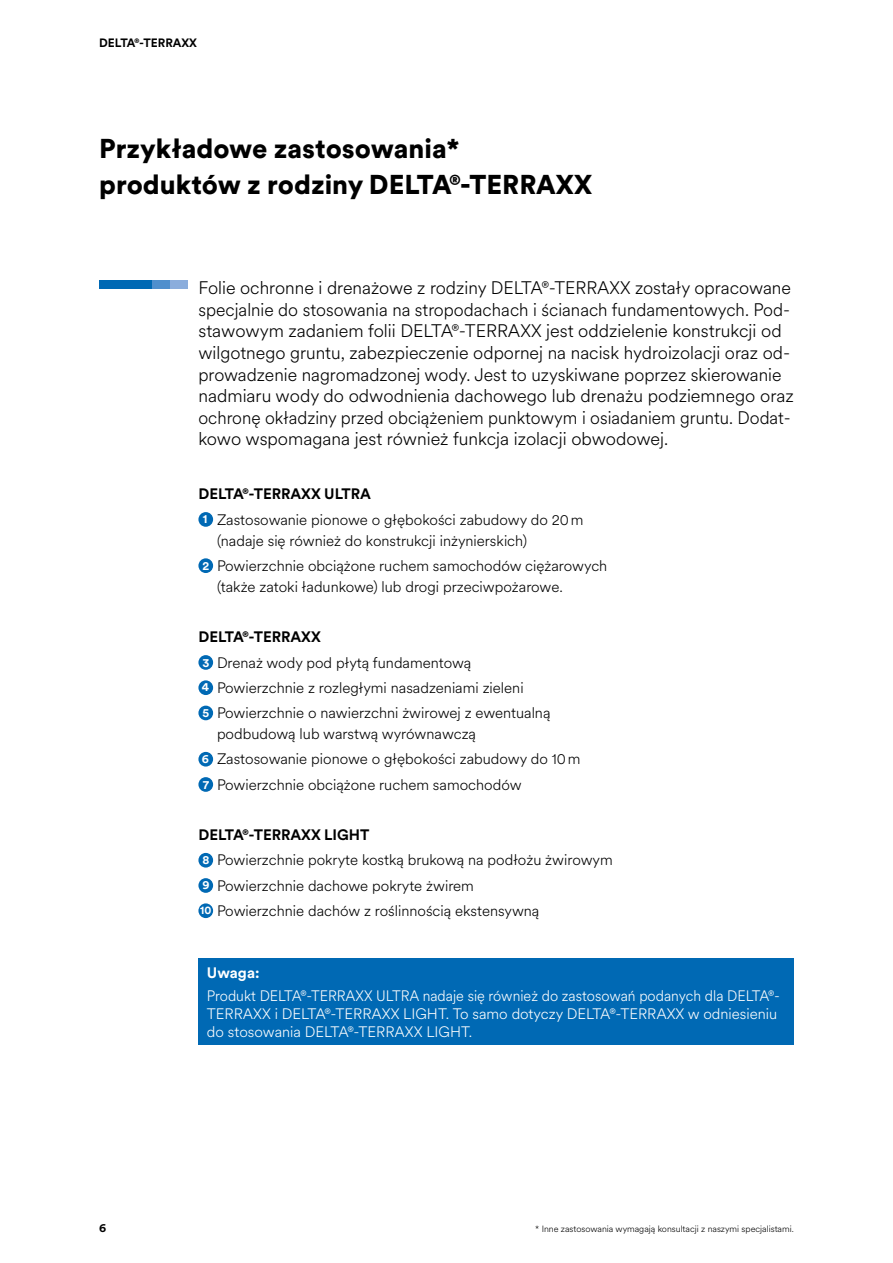
<style>
.page{position:relative;width:893px;height:1263px;background:#fff}
.page>*{position:absolute;margin:0;border:0;box-sizing:border-box;transform-origin:0 0}
.t1{font:900 27px/36px "Circular XX";color:#000}
.t2{font:300 18px/21.6px "Circular XX";color:#000}
.t3{font:300 15px/25.2px "Circular XX";color:#000}
.t4{font:300 15px/18px "Circular XX";color:#fff;scale:.96 1}
.t5{font:700 15px "Circular XX";color:#fff}
.t6{font:700 12px "Circular XX";color:#000}
.t7{font:300 9px "Circular XX";color:#000}
.s1{font-weight:700}
.s2{font-weight:700;font-size:12.15px;color:#fff}
.s3{font-weight:700;font-size:11.25px;color:#fff}
</style>
<div class="page">
<div style="left:198px;top:512px;width:15px;height:15px;background:#0069b4;border-radius:50%"></div>
<div style="left:198px;top:558px;width:15px;height:15px;background:#0069b4;border-radius:50%"></div>
<div style="left:198px;top:655px;width:15px;height:15px;background:#0069b4;border-radius:50%"></div>
<div style="left:198px;top:680px;width:15px;height:15px;background:#0069b4;border-radius:50%"></div>
<div style="left:198px;top:706px;width:15px;height:14px;background:#0069b4;border-radius:50%"></div>
<div style="left:198px;top:752px;width:15px;height:14px;background:#0069b4;border-radius:50%"></div>
<div style="left:198px;top:777px;width:15px;height:15px;background:#0069b4;border-radius:50%"></div>
<div style="left:198px;top:853px;width:15px;height:14px;background:#0069b4;border-radius:50%"></div>
<div style="left:198px;top:878px;width:15px;height:15px;background:#0069b4;border-radius:50%"></div>
<div style="left:198px;top:903px;width:15px;height:15px;background:#0069b4;border-radius:50%"></div>
<div style="left:198px;top:958px;width:596px;height:87px;background:#0069b4"></div>
<div style="left:99px;top:281px;width:53px;height:8px;background:#0069b4"></div>
<div style="left:152px;top:281px;width:18px;height:8px;background:#4f8fcd"></div>
<div style="left:170px;top:281px;width:17px;height:8px;background:#8baddc"></div>
<p class="t6" style="left:99px;top:34px;width:99px">DELTA®-TERRAXX</p>
<h1 class="t1" style="left:99px;top:129px;width:494px">Przykładowe zastosowania* produktów z rodziny DELTA®-TERRAXX</h1>
<p class="t2" style="left:198px;top:276px;width:597px">Folie ochronne i drenażowe z rodziny DELTA®-TERRAXX zostały opracowane specjalnie do stosowania na stropodachach i ścianach fundamentowych. Pod&shy;stawowym zadaniem folii DELTA®-TERRAXX jest oddzielenie konstrukcji od wilgotnego gruntu, zabezpieczenie odpornej na nacisk hydroizolacji oraz od&shy;prowadzenie nagromadzonej wody. Jest to uzyskiwane poprzez skierowanie nadmiaru wody do odwodnienia dachowego lub drenażu podziemnego oraz ochronę okładziny przed obciążeniem punktowym i osiadaniem gruntu. Dodat&shy;kowo wspomagana jest również funkcja izolacji obwodowej.</p>
<p class="t3" style="left:198px;top:481px;width:387px"><span class="s1">DELTA®-TERRAXX ULTRA<br></span><span class="s2">1</span> Zastosowanie pionowe o głębokości zabudowy do 20m</p>
<p class="t3" style="left:202px;top:527px;width:406px;text-indent:15px">(nadaje się również do konstrukcji inżynierskich)<br><span class="s2">2</span> Powierzchnie obciążone ruchem samochodów ciężarowych</p>
<p class="t3" style="left:217px;top:573px;width:347px">(także zatoki ładunkowe) lub drogi przeciwpożarowe.</p>
<p class="t3" style="left:198px;top:624px;width:354px"><span class="s1">DELTA®-TERRAXX<br></span><span class="s2">3</span> Drenaż wody pod płytą fundamentową<br><span class="s2">4</span> Powierzchnie z rozległymi nasadzeniami zieleni<br><span class="s2">5</span> Powierzchnie o nawierzchni żwirowej z ewentualną</p>
<p class="t3" style="left:202px;top:721px;width:380px;text-indent:15px">podbudową lub warstwą wyrównawczą<br><span class="s2">6</span> Zastosowanie pionowe o głębokości zabudowy do 10m<br><span class="s2">7</span> Powierzchnie obciążone ruchem samochodów</p>
<p class="t3" style="left:198px;top:822px;width:416px"><span class="s1">DELTA®-TERRAXX LIGHT<br></span><span class="s2">8</span> Powierzchnie pokryte kostką brukową na podłożu żwirowym <span class="s2">9</span> Powierzchnie dachowe pokryte żwirem<br><span class="s3">10</span> Powierzchnie dachów z roślinnością ekstensywną</p>
<p class="t6" style="left:99px;top:1219px;width:9px">6</p>
<p class="t5" style="left:207px;top:963px;width:54px">Uwaga:</p>
<p class="t4" style="left:207px;top:986px;width:598px">Produkt DELTA®-TERRAXX ULTRA nadaje się również do zastosowań podanych dla DELTA®-<br>TERRAXX i DELTA®-TERRAXX LIGHT. To samo dotyczy DELTA®-TERRAXX w odniesieniu do stosowania DELTA®-TERRAXX LIGHT.</p>
<p class="t7" style="left:535px;top:1222px;width:260px">* Inne zastosowania wymagają konsultacji z naszymi specjalistami.</p>
</div>
